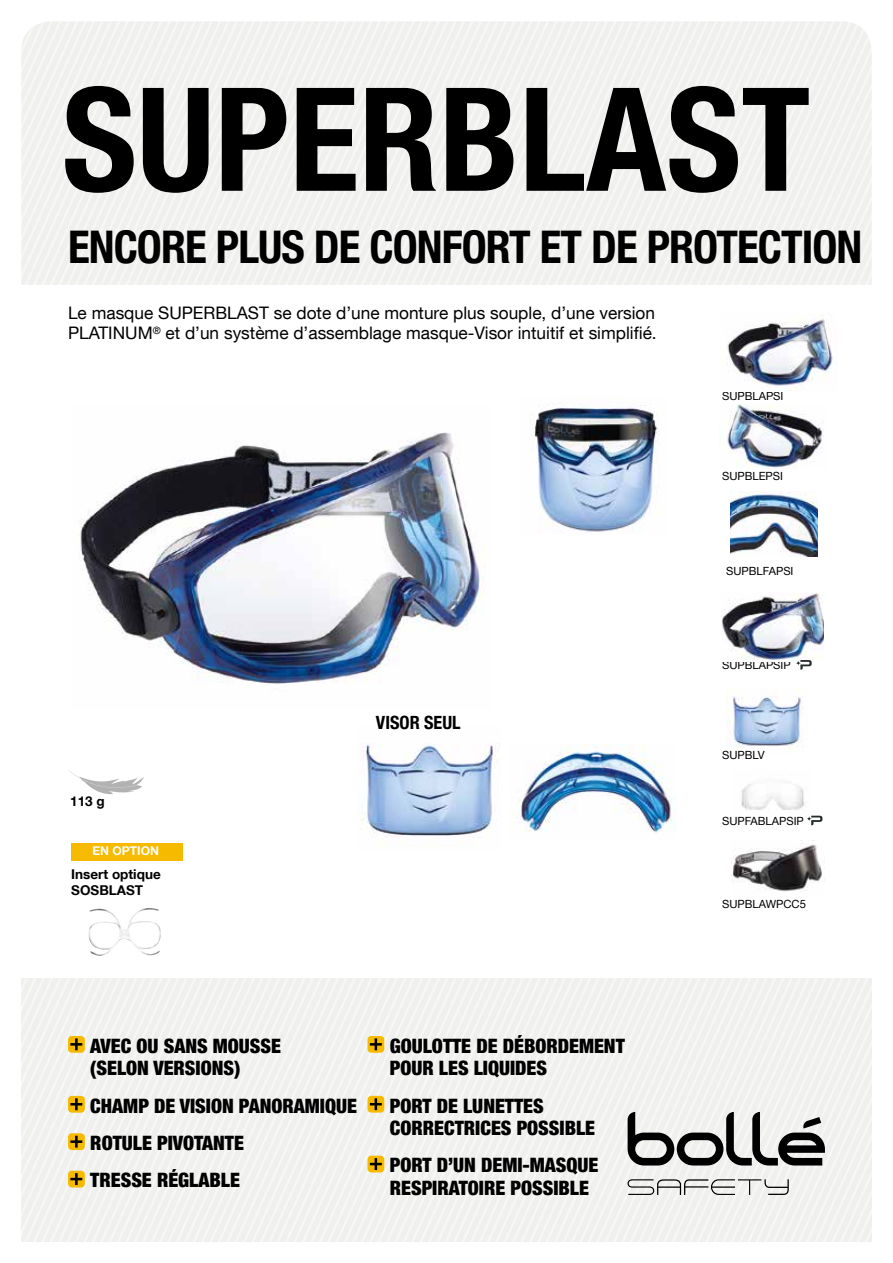
<style>
.page{position:relative;width:893px;height:1263px;background:#fff}
.page>*{position:absolute;margin:0;border:0;box-sizing:border-box;transform-origin:0 0}
.t1{font:700 condensed 144px "Helvetica Neue LT Com";color:#000}
.t2{font:700 condensed 45px "Helvetica Neue LT Com";letter-spacing:-.02em;color:#000}
.t3{font:900 condensed 19.8px/22.5px "Helvetica Neue LT Com";color:#000}
.t4{font:700 condensed 18.15px "Helvetica Neue LT Com";color:#000}
.t5{font:17.25px/20.7px "Helvetica Neue LT Com";color:#000}
.t6{font:700 13.5px/16.2px "Helvetica Neue LT Com";color:#000}
.t7{font:700 12px "Helvetica Neue LT Com";color:#fff}
.t8{font:11.25px "Helvetica Neue LT Com";color:#000}
</style>
<div class="page">
<div style="left:21px;top:978px;width:851px;height:264px;background:#f0f0ee"></div>
<svg style="left:70px;top:771px;width:74px;height:23px"></svg>
<svg style="left:628px;top:1112px;width:197px;height:53px"></svg>
<svg style="left:627px;top:1179px;width:162px;height:16px"></svg>
<div style="left:71px;top:842px;width:112px;height:18px;background:#f6ba00"></div>
<img style="left:80px;top:432px;width:405px;height:252px">
<img style="left:88px;top:908px;width:73px;height:48px">
<img style="left:361px;top:743px;width:137px;height:103px">
<img style="left:726px;top:688px;width:78px;height:64px">
<img style="left:727px;top:315px;width:106px;height:76px">
<img style="left:722px;top:592px;width:101px;height:68px">
<img style="left:730px;top:491px;width:88px;height:65px">
<img style="left:727px;top:404px;width:97px;height:65px">
<img style="left:531px;top:404px;width:128px;height:128px">
<img style="left:741px;top:782px;width:64px;height:28px">
<img style="left:731px;top:840px;width:94px;height:52px">
<img style="left:519px;top:744px;width:155px;height:89px">
<svg style="left:796px;top:660px;width:16px;height:10px"></svg>
<svg style="left:806px;top:816px;width:16px;height:9px"></svg>
<div style="left:68px;top:1036px;width:17px;height:17px;background:#f6ba00;border-radius:4px"></div>
<svg style="left:70px;top:1038px;width:12px;height:12px"></svg>
<div style="left:68px;top:1096px;width:17px;height:17px;background:#f6ba00;border-radius:4px"></div>
<svg style="left:70px;top:1098px;width:12px;height:12px"></svg>
<div style="left:68px;top:1133px;width:17px;height:17px;background:#f6ba00;border-radius:4px"></div>
<svg style="left:70px;top:1136px;width:12px;height:11px"></svg>
<div style="left:68px;top:1171px;width:17px;height:16px;background:#f6ba00;border-radius:4px"></div>
<svg style="left:70px;top:1173px;width:12px;height:12px"></svg>
<div style="left:367px;top:1036px;width:17px;height:17px;background:#f6ba00;border-radius:4px"></div>
<svg style="left:370px;top:1038px;width:12px;height:12px"></svg>
<div style="left:367px;top:1096px;width:17px;height:16px;background:#f6ba00;border-radius:4px"></div>
<svg style="left:370px;top:1098px;width:12px;height:12px"></svg>
<div style="left:367px;top:1156px;width:17px;height:16px;background:#f6ba00;border-radius:4px"></div>
<svg style="left:370px;top:1158px;width:12px;height:12px"></svg>
<h1 class="t1" style="left:62px;top:53px;width:750px">SUPERBLAST</h1>
<h2 class="t2" style="left:68px;top:220px;width:796px">ENCORE PLUS DE CONFORT ET DE PROTECTION</h2>
<p class="t5" style="left:68px;top:302px;width:590px">Le masque SUPERBLAST se dote d’une monture plus souple, d’une version<br>PLATINUM<sup>®</sup> et d’un système d’assemblage masque-Visor intuitif et simplifié.</p>
<p class="t6" style="left:70px;top:792px;width:36px">113 g</p>
<p class="t7" style="left:92px;top:843px;width:68px">EN OPTION</p>
<p class="t6" style="left:71px;top:866px;width:91px">Insert optique<br>SOSBLAST</p>
<p class="t4" style="left:376px;top:711px;width:86px">VISOR SEUL</p>
<p class="t3" style="left:90px;top:1034px;width:192px">AVEC OU SANS MOUSSE (SELON VERSIONS)</p>
<p class="t3" style="left:90px;top:1087px;width:268px;line-height:37.3px">CHAMP DE VISION PANORAMIQUE<br>ROTULE PIVOTANTE<br>TRESSE RÉGLABLE</p>
<p class="t3" style="left:390px;top:1034px;width:237px">GOULOTTE DE DÉBORDEMENT<br>POUR LES LIQUIDES</p>
<p class="t3" style="left:390px;top:1094px;width:207px">PORT DE LUNETTES<br>CORRECTRICES POSSIBLE</p>
<p class="t3" style="left:390px;top:1154px;width:210px">PORT D’UN DEMI-MASQUE<br>RESPIRATOIRE POSSIBLE</p>
<p class="t8" style="left:722px;top:389px;width:63px">SUPBLAPSI</p>
<p class="t8" style="left:722px;top:469px;width:63px">SUPBLEPSI</p>
<p class="t8" style="left:726px;top:564px;width:69px">SUPBLFAPSI</p>
<p class="t8" style="left:722px;top:658px;width:70px">SUPBLAPSIP</p>
<p class="t8" style="left:722px;top:748px;width:44px">SUPBLV</p>
<p class="t8" style="left:722px;top:814px;width:83px">SUPFABLAPSIP</p>
<p class="t8" style="left:722px;top:897px;width:85px">SUPBLAWPCC5</p>
</div>
